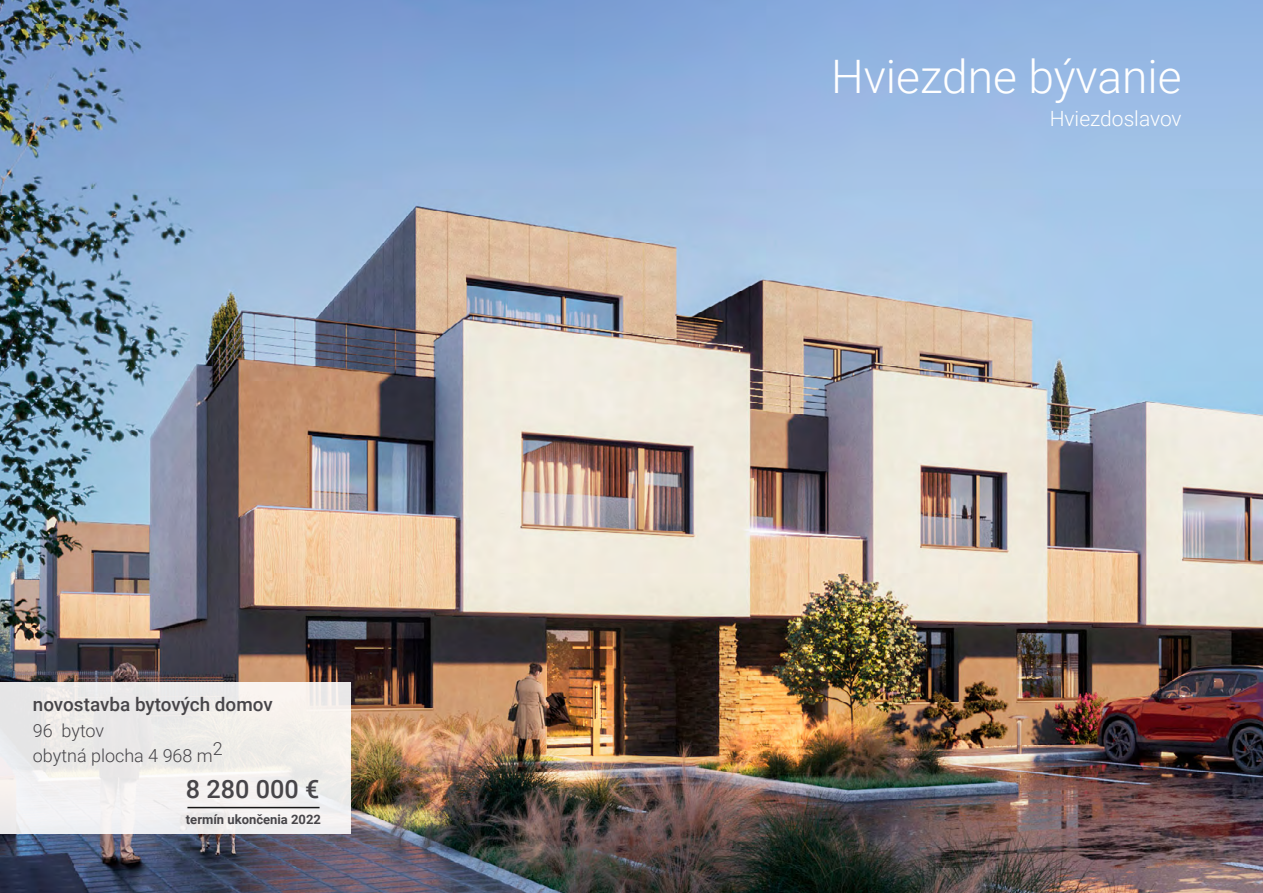
<style>
.page{position:relative;width:1263px;height:893px;background:#fff}
.page>*{position:absolute;margin:0;border:0;box-sizing:border-box;transform-origin:0 0}
.t1{font:300 46.2px "Roboto";color:#fff}
.t2{font:500 25.2px "Roboto";color:#474549}
.t3{font:300 21px "Roboto";color:#fff}
.t4{font:500 18.9px "Roboto";color:#474549}
.t5{font:300 18px/25.5px "Roboto";color:#474549}
.t6{font:700 13.05px "Roboto";color:#474549}
.t7{font:300 10.35px "Roboto";color:#474549}
</style>
<div class="page">
<img style="left:0;top:0;width:1263px;height:893px">
<div style="left:0;top:682px;width:351px;height:152px;background:#efeeeb"></div>
<hr style="left:187px;top:807px;width:133px;height:1px;background:#171717">
<p class="t4" style="left:33px;top:691px;width:241px">novostavba bytových domov</p>
<p class="t5" style="left:33px;top:717px;width:192px">96 bytov<br>obytná plocha 4 968 m2</p>
<h2 class="t2" style="left:186px;top:771px;width:135px">8 280 000 €</h2>
<p class="t6" style="left:186px;top:810px;width:137px">termín ukončenia 2022</p>
<p class="t7" style="left:216px;top:817px;width:105px">termín ukončenia 2022</p>
<h1 class="t1" style="left:831px;top:44px;width:352px">Hviezdne bývanie</h1>
<p class="t3" style="left:1050px;top:103px;width:134px">Hviezdoslavov</p>
</div>
